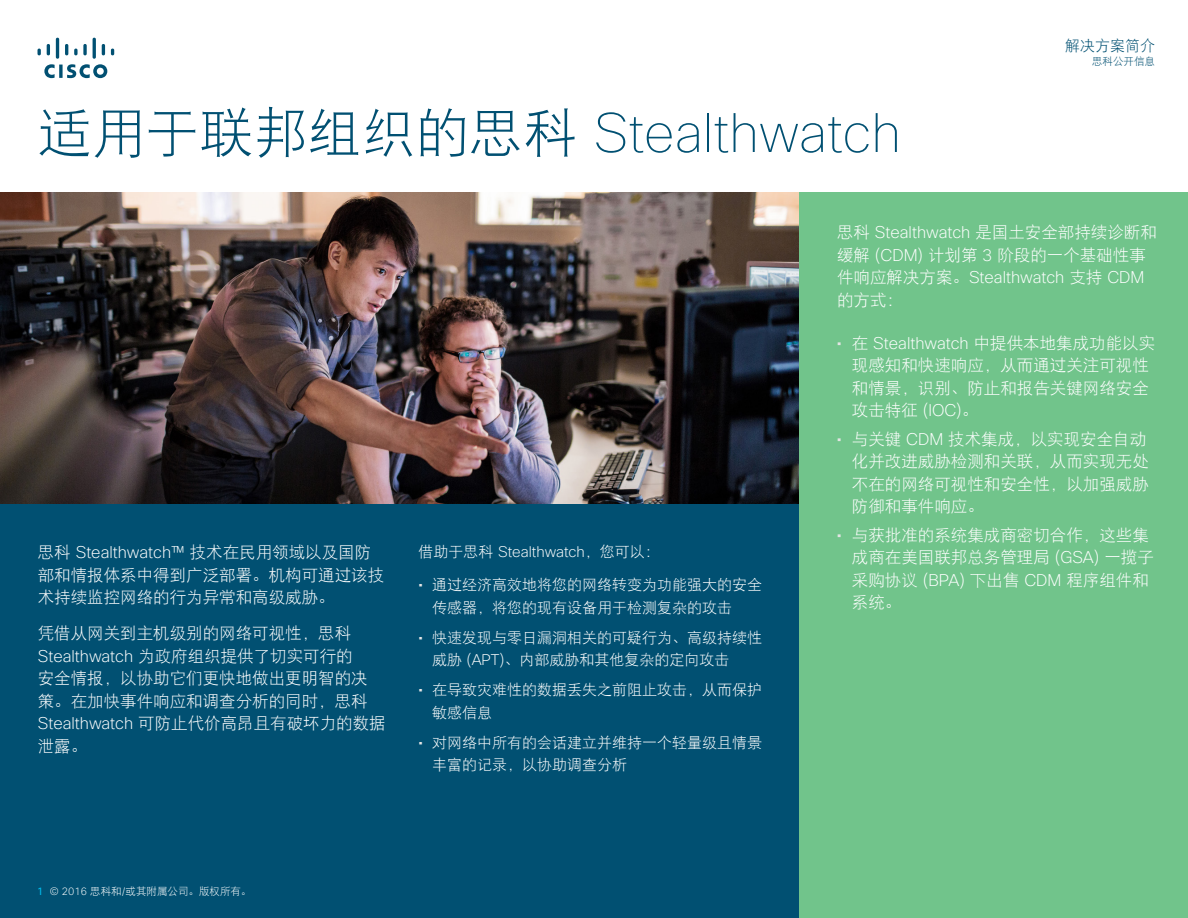
<style>
.page{position:relative;width:1188px;height:918px;background:#fff}
.page>*{position:absolute;margin:0;border:0;box-sizing:border-box;transform-origin:0 0}
.Paragraph_Style2{font:100 54px "Cisco Sans";color:#015072}
.Paragraph_Style8{font:16.5px/22.5px "DFP Hei W3";color:#fff}
.Paragraph_Style2-2{font:16.5px/22.5px "DFP Hei W3";color:#fff}
.Paragraph_Style6{font:16.5px/22.5px "DFP Hei W3";color:#fff}
.Paragraph_Style1{font:16.5px/22.5px "DFP Hei W3";color:#fff}
.Paragraph_Style9{font:16.5px/22.5px "DFP Hei W3";color:#fff}
.Paragraph_Style4{font:15px/22.5px "DFP Hei W3";color:#fff}
.Paragraph_Style5{font:15px/22.5px "DFP Hei W3";color:#fff}
.Paragraph_Style3{font:200 15px "Cisco Sans";color:#fff}
.Paragraph_Style11{font:15px "DFP Hei W3";color:#015072}
.Paragraph_Style2-3{font:10.5px "DFP Hei W3";color:#fff}
.Paragraph_Style12{font:10.5px "DFP Hei W3";color:#015072}
.s1{font-family:"DFP Hei W3";font-weight:400}
.s2{font-family:"Cisco Sans";font-weight:200}
.s3{font-family:"Cisco Sans";color:#e5e5e5}
.s4{font-family:"Cisco Sans";color:#01bcec}
</style>
<div class="page">
<div style="left:0;top:322px;width:800px;height:596px;background:#015072"></div>
<img style="left:0;top:192px;width:800px;height:312px">
<svg style="left:59px;top:65px;width:4px;height:13px"></svg>
<svg style="left:38px;top:38px;width:21px;height:40px"></svg>
<svg style="left:65px;top:38px;width:49px;height:40px"></svg>
<div style="left:800px;top:192px;width:388px;height:726px;background:#71c48b"></div>
<p class="Paragraph_Style2" style="left:38px;top:99px;width:865px"><span class="s1">适用于联邦组织的思科</span> Stealthwatch</p>
<p class="Paragraph_Style11" style="left:1065px;top:38px;width:91px">解决方案简介</p>
<p class="Paragraph_Style12" style="left:1092px;top:55px;width:64px">思科公开信息</p>
<p class="Paragraph_Style1" style="left:38px;top:541px;width:348px">思科 <span class="s2">Stealthwatch™</span> 技术在民用领域以及国防部和情报体系中得到广泛部署。机构可通过该技术持续监控网络的行为异常和高级威胁。</p>
<p class="Paragraph_Style2-2" style="left:38px;top:622px;width:349px">凭借从网关到主机级别的网络可视性，思科<br><span class="s2">Stealthwatch</span> 为政府组织提供了切实可行的<br>安全情报，以协助它们更快地做出更明智的决策。在加快事件响应和调查分析的同时，思科<br><span class="s2">Stealthwatch</span> 可防止代价高昂且有破坏力的数据泄露。</p>
<p class="Paragraph_Style3" style="left:419px;top:543px;width:243px"><span class="s1">借助于思科</span> Stealthwatch<span class="s1">，您可以：</span></p>
<p class="Paragraph_Style4" style="left:432px;top:574px;width:332px;text-indent:-13px"><span class="s3">•</span> 通过经济高效地将您的网络转变为功能强大的安全传感器，将您的现有设备用于检测复杂的攻击</p>
<p class="Paragraph_Style4" style="left:432px;top:626px;width:332px;text-indent:-13px"><span class="s3">•</span> 快速发现与零日漏洞相关的可疑行为、高级持续性威胁 <span class="s2">(APT)</span>、内部威胁和其他复杂的定向攻击</p>
<p class="Paragraph_Style4" style="left:432px;top:679px;width:332px;text-indent:-13px"><span class="s3">•</span> 在导致灾难性的数据丢失之前阻止攻击，从而保护敏感信息</p>
<p class="Paragraph_Style5" style="left:432px;top:731px;width:332px;text-indent:-13px"><span class="s3">•</span> 对网络中所有的会话建立并维持一个轻量级且情景丰富的记录，以协助调查分析</p>
<p class="Paragraph_Style2-3" style="left:37px;top:885px;width:216px"><span class="s4">1</span> <span class="s2">© 2016</span> 思科和<span class="s2">/</span>或其附属公司。版权所有。</p>
<p class="Paragraph_Style6" style="left:837px;top:221px;width:321px">思科 <span class="s2">Stealthwatch</span> 是国土安全部持续诊断和缓解 <span class="s2">(CDM)</span> 计划第 <span class="s2">3</span> 阶段的一个基础性事件响应解决方案。<span class="s2">Stealthwatch</span> 支持 <span class="s2">CDM</span>的方式：</p>
<p class="Paragraph_Style8" style="left:852px;top:331px;width:305px;text-indent:-15px"><span class="s3">•</span> 在 <span class="s2">Stealthwatch</span> 中提供本地集成功能以实现感知和快速响应，从而通过关注可视性和情景，识别、防止和报告关键网络安全攻击特征 <span class="s2">(IOC)</span>。</p>
<p class="Paragraph_Style8" style="left:852px;top:427px;width:298px;text-indent:-15px"><span class="s3">•</span> 与关键 <span class="s2">CDM</span> 技术集成，以实现安全自动化并改进威胁检测和关联，从而实现无处不在的网络可视性和安全性，以加强威胁防御和事件响应。</p>
<p class="Paragraph_Style9" style="left:852px;top:523px;width:303px;text-indent:-15px"><span class="s3">•</span> 与获批准的系统集成商密切合作，这些集成商在美国联邦总务管理局 <span class="s2">(GSA)</span> 一揽子采购协议 <span class="s2">(BPA)</span> 下出售 <span class="s2">CDM</span> 程序组件和系统。</p>
</div>
